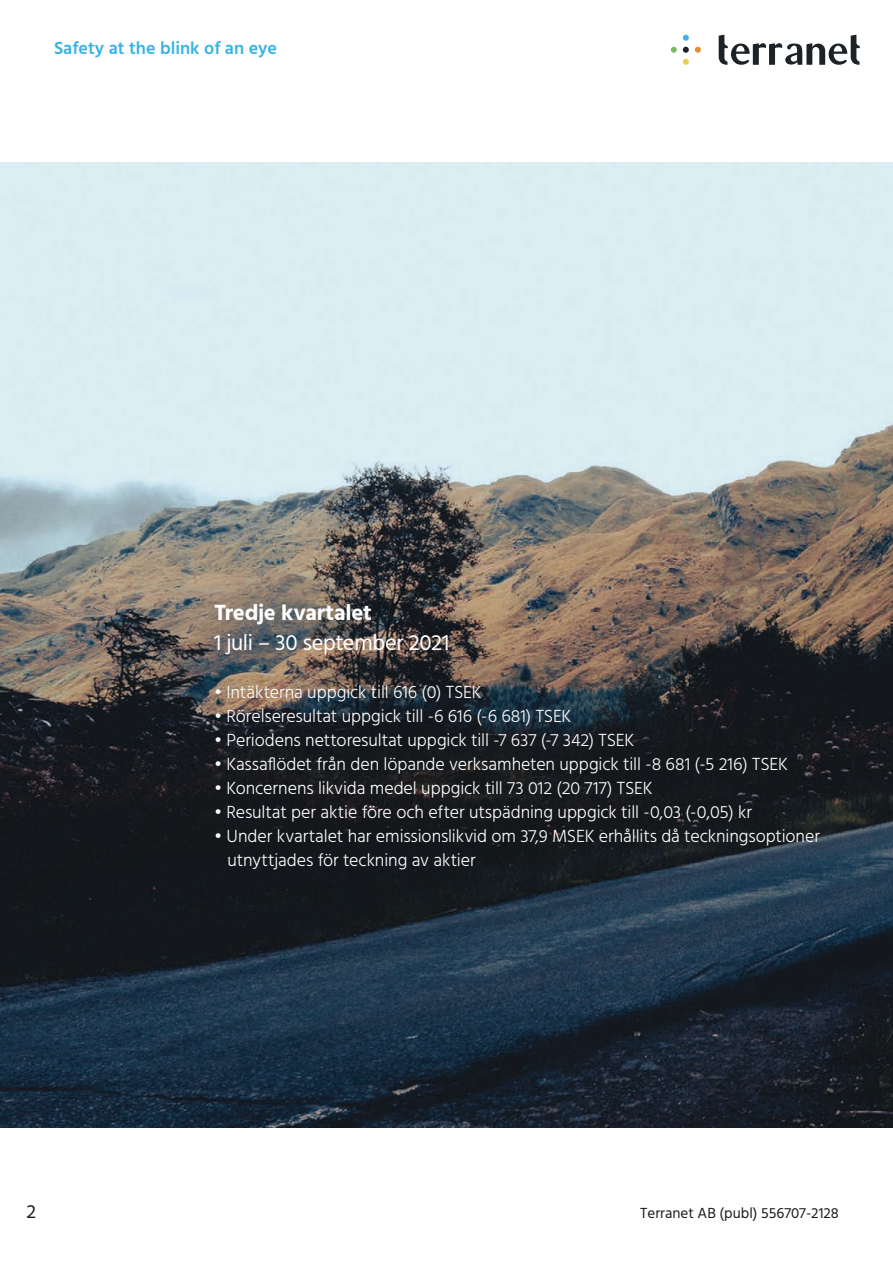
<style>
.page{position:relative;width:893px;height:1263px;background:#fff}
.page>*{position:absolute;margin:0;border:0;box-sizing:border-box;transform-origin:0 0}
.t1{font:22.5px "Hind";letter-spacing:-.015em;color:#fff}
.t2{font:700 22.5px "Hind";letter-spacing:-.01em;color:#fff}
.t3{font:19.5px "Hind";color:#1b1c1b}
.t4{font:300 18px/24px "Hind";letter-spacing:-.005em;color:#fff}
.t5{font:600 18px "Hind";color:#39b3e4}
.t6{font:15px "Hind";color:#1b1c1b}
</style>
<div class="page">
<img style="left:0;top:162px;width:893px;height:965px">
<svg style="left:683px;top:47px;width:6px;height:6px"></svg>
<svg style="left:683px;top:59px;width:6px;height:6px"></svg>
<svg style="left:683px;top:35px;width:6px;height:6px"></svg>
<svg style="left:671px;top:47px;width:6px;height:6px"></svg>
<svg style="left:695px;top:47px;width:6px;height:6px"></svg>
<svg style="left:719px;top:35px;width:141px;height:30px"></svg>
<p class="t5" style="left:54px;top:35px;width:225px">Safety at the blink of an eye</p>
<p class="t2" style="left:214px;top:599px;width:159px">Tredje kvartalet</p>
<p class="t1" style="left:214px;top:627px;width:237px">1 juli – 30 september 2021</p>
<p class="t4" style="left:214px;top:681px;width:269px">• Intäkterna uppgick till 616 (0) TSEK</p>
<p class="t4" style="left:214px;top:705px;width:359px">• Rörelseresultat uppgick till -6 616 (-6 681) TSEK</p>
<p class="t4" style="left:214px;top:729px;width:422px">• Periodens nettoresultat uppgick till -7 637 (-7 342) TSEK</p>
<p class="t4" style="left:214px;top:753px;width:575px">• Kassaflödet från den löpande verksamheten uppgick till -8 681 (-5 216) TSEK</p>
<p class="t4" style="left:214px;top:777px;width:440px">• Koncernens likvida medel uppgick till 73 012 (20 717) TSEK</p>
<p class="t4" style="left:214px;top:801px;width:540px">• Resultat per aktie före och efter utspädning uppgick till -0,03 (-0,05) kr</p>
<p class="t4" style="left:228px;top:825px;width:594px;text-indent:-14px">• Under kvartalet har emissionslikvid om 37,9 MSEK erhållits då teckningsoptioner utnyttjades för teckning av aktier</p>
<p class="t3" style="left:27px;top:1198px;width:11px">2</p>
<p class="t6" style="left:640px;top:1203px;width:200px">Terranet AB (publ) 556707-2128</p>
</div>
